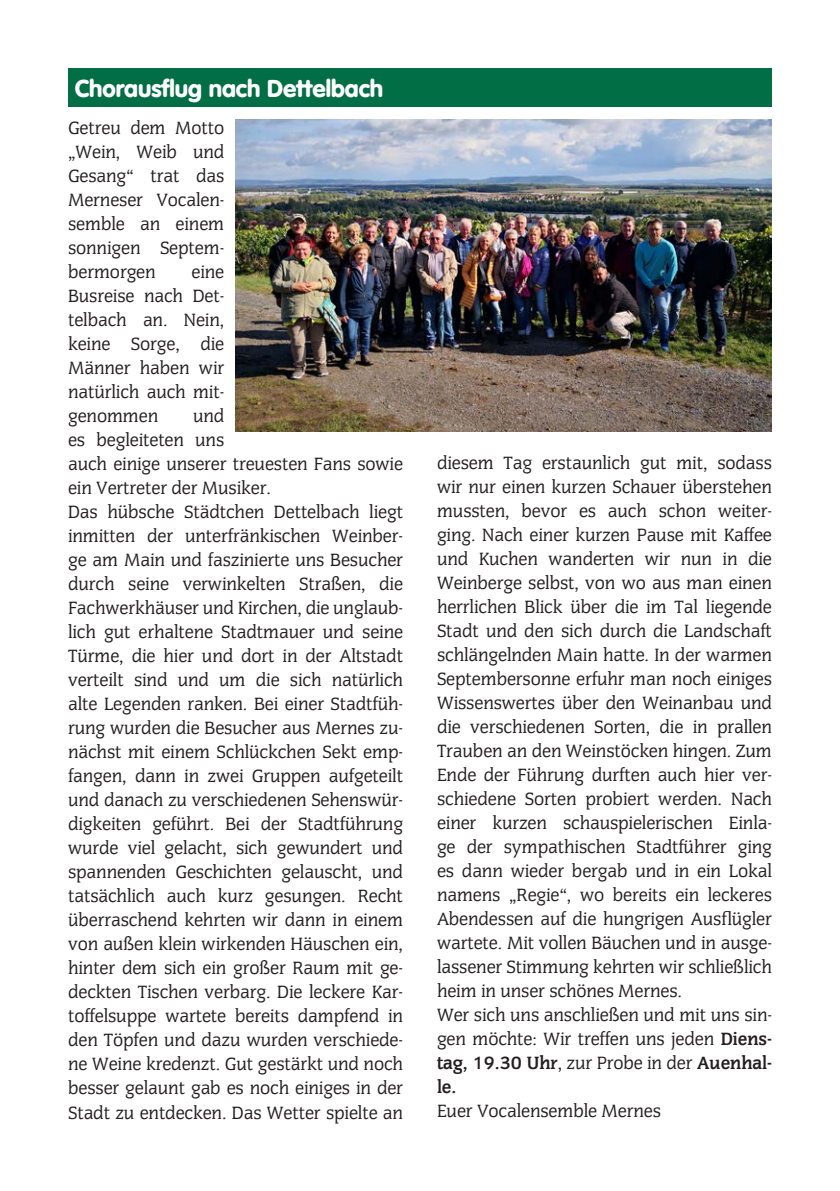
<style>
.page{position:relative;width:840px;height:1191px;background:#fff}
.page>*{position:absolute;margin:0;border:0;box-sizing:border-box;transform-origin:0 0}
.t1{font:900 24px "VAG Rounded";color:#fff}
.t2{font:20px/24px "Cg Congress";color:#231f20;text-align:justify}
.t3{font:20px/24px "Cg Congress Bd";color:#231f20}
.s1{font-family:"Cg Congress Bd"}
.s2{font-family:"Cg Congress"}
</style>
<div class="page">
<div style="left:68px;top:68px;width:703px;height:38px;background:#016e45"></div>
<img style="left:235px;top:119px;width:536px;height:312px">
<p class="t1" style="left:75px;top:74px;width:310px">Chorausflug nach Dettelbach</p>
<p class="t2" style="left:68px;top:115px;width:157px">Getreu dem Motto „Wein, Weib und Gesang“ trat das Merneser Vocalen&shy;semble an einem sonnigen Septem&shy;bermorgen</p>
<p class="t2" style="left:68px;top:259px;width:157px;text-indent:123px">eine Busreise nach Det&shy;telbach an. Nein, keine Sorge, die Männer haben wir natürlich auch mit&shy;genommen</p>
<p class="t2" style="left:68px;top:403px;width:336px;text-align:left;text-indent:125px">und<br>es begleiteten uns<br>auch einige unserer treuesten Fans sowie ein Vertreter der Musiker.<br>Das hübsche Städtchen Dettelbach liegt inmitten der unterfränkischen Weinber&shy;ge am Main und faszinierte uns Besucher durch seine verwinkelten Straßen, die Fachwerkhäuser und Kirchen, die unglaub&shy;lich gut erhaltene Stadtmauer und seine Türme, die hier und dort in der Altstadt verteilt sind und um die sich natürlich alte Legenden ranken. Bei einer Stadtfüh&shy;rung wurden die Besucher aus Mernes zu&shy;nächst mit einem Schlückchen Sekt emp&shy;fangen, dann in zwei Gruppen aufgeteilt und danach zu verschiedenen Sehenswür&shy;digkeiten geführt. Bei der Stadtführung wurde viel gelacht, sich gewundert und spannenden Geschichten gelauscht, und tatsächlich auch kurz gesungen. Recht überraschend kehrten wir dann in einem von außen klein wirkenden Häuschen ein, hinter dem sich ein großer Raum mit ge&shy;deckten Tischen verbarg. Die leckere Kar&shy;toffelsuppe wartete bereits dampfend in den Töpfen und dazu wurden verschiede&shy;ne Weine kredenzt. Gut gestärkt und noch besser gelaunt gab es noch einiges in der Stadt zu entdecken. Das Wetter spielte an</p>
<p class="t2" style="left:437px;top:450px;width:336px;text-align:left">diesem Tag erstaunlich gut mit, sodass wir nur einen kurzen Schauer überstehen mussten, bevor es auch schon weiter&shy;ging. Nach einer kurzen Pause mit Kaffee und Kuchen wanderten wir nun in die Weinberge selbst, von wo aus man einen herrlichen Blick über die im Tal liegende Stadt und den sich durch die Landschaft schlängelnden Main hatte. In der warmen Septembersonne erfuhr man noch einiges Wissenswertes über den Weinanbau und die verschiedenen Sorten, die in prallen Trauben an den Weinstöcken hingen. Zum Ende der Führung durften auch hier ver&shy;schiedene Sorten probiert werden. Nach einer kurzen schauspielerischen Einla&shy;ge der sympathischen Stadtführer ging es dann wieder bergab und in ein Lokal namens „Regie“, wo bereits ein leckeres Abendessen auf die hungrigen Ausflügler wartete. Mit vollen Bäuchen und in ausge&shy;lassener Stimmung kehrten wir schließlich heim in unser schönes Mernes.<br>Wer sich uns anschließen und mit uns sin&shy;gen möchte: Wir treffen uns jeden <span class="s1">Diens-</span></p>
<p class="t3" style="left:437px;top:1050px;width:336px">tag, 19.30 Uhr<span class="s2">, zur Probe in der</span> Auenhal&shy;le.</p>
<p class="t2" style="left:437px;top:1098px;width:225px">Euer Vocalensemble Mernes</p>
</div>
